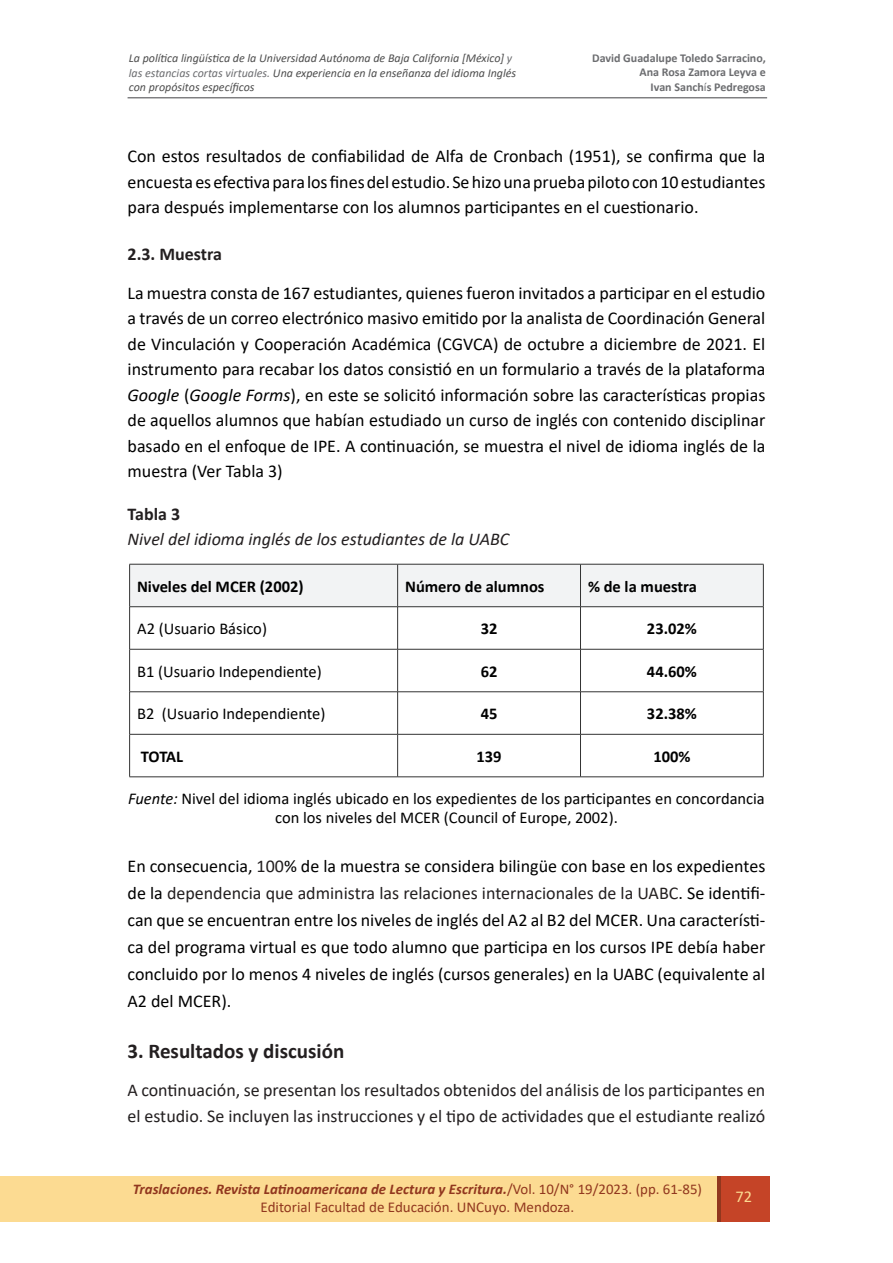
<style>
.page{position:relative;width:893px;height:1263px;background:#fff}
.page>*{position:absolute;margin:0;border:0;box-sizing:border-box;transform-origin:0 0}
.Titulo{font:700 21px "Calibri";color:#231f20}
.t1{font:18px/25.5px "Calibri";color:#000;text-align:justify}
.t2{font:18px/25.5px "Calibri";color:#231f20}
.t3{font:italic 18px "Calibri";color:#231f20}
.Titulo-2{font:700 18px "Calibri";color:#231f20}
.t4{font:16.5px/19.8px "Calibri";color:#000;text-align:center}
.t5{font:700 16.5px "Calibri";color:#000}
.t6{font:16.5px "Calibri";color:#fcdb92}
.t7{font:15px "Calibri";color:#91371e}
.t8{font:italic 700 14.85px "Calibri";color:#91371e}
.Título_Principal{font:italic 12px/14.4px "Calibri";color:#4d4d4d}
.t9{font:700 12px/14.4px "Calibri";color:#6c6d70;text-align:right}
.s1{color:#6c6d70}
.s2{font-weight:400}
.s3{font-style:italic}
.s4{color:#231f20}
.s5{font-weight:400;font-style:normal}
</style>
<div class="page">
<div style="left:718px;top:1176px;width:52px;height:46px;background:#c54427"></div>
<div style="left:0;top:1176px;width:719px;height:46px;background:#fcdb92"></div>
<hr style="left:718px;top:1176px;width:3px;height:46px;background:#91371e">
<hr style="left:128px;top:97px;width:639px;height:1px;background:#57585a">
<div style="left:130px;top:565px;width:633px;height:41px;background:#f2f3f4"></div>
<hr style="left:397px;top:564px;width:1px;height:42px;background:#333">
<hr style="left:580px;top:564px;width:1px;height:42px;background:#333">
<hr style="left:129px;top:606px;width:269px;height:1px;background:#333">
<hr style="left:398px;top:606px;width:182px;height:1px;background:#333">
<hr style="left:397px;top:607px;width:1px;height:42px;background:#333">
<hr style="left:580px;top:606px;width:183px;height:1px;background:#333">
<hr style="left:580px;top:607px;width:1px;height:42px;background:#333">
<hr style="left:129px;top:649px;width:269px;height:1px;background:#333">
<hr style="left:398px;top:649px;width:182px;height:1px;background:#333">
<hr style="left:397px;top:649px;width:1px;height:43px;background:#333">
<hr style="left:580px;top:649px;width:183px;height:1px;background:#333">
<hr style="left:580px;top:649px;width:1px;height:43px;background:#333">
<hr style="left:129px;top:691px;width:269px;height:1px;background:#333">
<hr style="left:398px;top:691px;width:182px;height:1px;background:#333">
<hr style="left:397px;top:692px;width:1px;height:42px;background:#333">
<hr style="left:580px;top:691px;width:183px;height:1px;background:#333">
<hr style="left:580px;top:692px;width:1px;height:42px;background:#333">
<hr style="left:129px;top:734px;width:269px;height:1px;background:#333">
<hr style="left:398px;top:734px;width:182px;height:1px;background:#333">
<hr style="left:397px;top:734px;width:1px;height:43px;background:#333">
<hr style="left:580px;top:734px;width:183px;height:1px;background:#333">
<hr style="left:580px;top:734px;width:1px;height:43px;background:#333">
<hr style="left:129px;top:564px;width:269px;height:1px;background:#333">
<hr style="left:129px;top:564px;width:1px;height:42px;background:#333">
<hr style="left:398px;top:564px;width:182px;height:1px;background:#333">
<hr style="left:580px;top:564px;width:183px;height:1px;background:#333">
<hr style="left:763px;top:564px;width:1px;height:42px;background:#333">
<hr style="left:129px;top:607px;width:1px;height:42px;background:#333">
<hr style="left:763px;top:607px;width:1px;height:42px;background:#333">
<hr style="left:129px;top:649px;width:1px;height:43px;background:#333">
<hr style="left:763px;top:649px;width:1px;height:43px;background:#333">
<hr style="left:129px;top:692px;width:1px;height:42px;background:#333">
<hr style="left:763px;top:692px;width:1px;height:42px;background:#333">
<hr style="left:129px;top:734px;width:1px;height:43px;background:#333">
<hr style="left:763px;top:734px;width:1px;height:43px;background:#333">
<hr style="left:129px;top:776px;width:269px;height:1px;background:#333">
<hr style="left:398px;top:776px;width:182px;height:1px;background:#333">
<hr style="left:580px;top:776px;width:183px;height:1px;background:#333">
<p class="Título_Principal" style="left:129px;top:51px;width:389px">La política lingüística de la Universidad Autónoma de Baja California [México] <span class="s1">y las estancias cortas virtuales.</span> Una experiencia en la enseñanza del idioma Inglés con propósitos específicos</p>
<p class="t9" style="left:592px;top:51px;width:175px">David Guadalupe Toledo Sarracino,</p>
<p class="t9" style="left:640px;top:65px;width:128px">Ana Rosa Zamora Leyva e<br>Ivan Sanch<span class="s2">í</span>s Pedregosa</p>
<p class="t1" style="left:128px;top:143px;width:639px">Con estos resultados de confiabilidad de Alfa de Cronbach (1951), se confirma que la encuesta es efectiva para los fines del estudio. Se hizo una prueba piloto con 10 estudiantes para después implementarse con los alumnos participantes en el cuestionario.</p>
<p class="Titulo-2" style="left:128px;top:242px;width:96px">2.3. Muestra</p>
<p class="t1" style="left:128px;top:280px;width:639px">La muestra consta de 167 estudiantes, quienes fueron invitados a participar en el estudio a través de un correo electrónico masivo emitido por la analista de Coordinación General de Vinculación y Cooperación Académica (CGVCA) de octubre a diciembre de 2021. El instrumento para recabar los datos consistió en un formulario a través de la plataforma <span class="s3">Google</span> (<span class="s3">Google Forms</span>), en este se solicitó información sobre las características propias de aquellos alumnos que habían estudiado un curso de inglés con contenido disciplinar basado en el enfoque de IPE. A continuación, se muestra el nivel de idioma inglés de la muestra (Ver Tabla 3)</p>
<p class="Titulo-2" style="left:128px;top:501px;width:54px">Tabla 3</p>
<p class="t3" style="left:128px;top:527px;width:383px">Nivel del idioma inglés de los estudiantes de la UABC</p>
<p class="t5" style="left:137px;top:574px;width:168px">Niveles del MCER (2002)</p>
<p class="t5" style="left:405px;top:574px;width:141px">Número de alumnos</p>
<p class="t5" style="left:588px;top:574px;width:110px">% de la muestra</p>
<p class="t4" style="left:137px;top:618px;width:131px">A2 (Usuario Básico)</p>
<p class="t5" style="left:481px;top:617px;width:18px">32</p>
<p class="t5" style="left:647px;top:617px;width:51px">23.02%</p>
<p class="t4" style="left:137px;top:661px;width:186px">B1 (Usuario Independiente)</p>
<p class="t5" style="left:481px;top:659px;width:18px">62</p>
<p class="t5" style="left:647px;top:659px;width:51px">44.60%</p>
<p class="t4" style="left:137px;top:703px;width:190px">B2 (Usuario Independiente)</p>
<p class="t5" style="left:481px;top:702px;width:18px">45</p>
<p class="t5" style="left:647px;top:702px;width:51px">32.38%</p>
<p class="t5" style="left:141px;top:745px;width:44px">TOTAL</p>
<p class="t5" style="left:476px;top:745px;width:27px">139</p>
<p class="t5" style="left:653px;top:745px;width:39px">100%</p>
<p class="t4" style="left:128px;top:788px;width:638px"><span class="s3">Fuente:</span> Nivel del idioma inglés ubicado en los expedientes de los participantes en concordancia con los niveles del MCER (Council of Europe, 2002).</p>
<p class="t1" style="left:128px;top:852px;width:639px;line-height:27px">En consecuencia, <span class="s4">100</span>% de la muestra se considera bilingüe con base en los expedientes de la <span class="s4">dependencia que administra las relaciones internacionales de la UABC</span>. Se identifi&shy;can que se encuentran entre los niveles de inglés del A2 al B2 del MCER. Una característi&shy;ca del programa virtual es que todo alumno que participa en los cursos IPE debía haber concluido por lo menos 4 niveles de inglés (cursos generales) en la UABC (equivalente al A2 del MCER).</p>
<p class="Titulo" style="left:128px;top:1036px;width:218px">3. Resultados y discusión</p>
<p class="t2" style="left:128px;top:1077px;width:639px">A continuación, se presentan los resultados obtenidos del análisis de los participantes en el estudio. Se incluyen las instrucciones y el tipo de actividades que el estudiante realizó</p>
<p class="t8" style="left:133px;top:1179px;width:571px">Traslaciones. Revista Latinoamericana de Lectura y Escritura.<span class="s5">/Vol. 10/N° 19/2023. (pp. 61-85)</span></p>
<p class="t7" style="left:261px;top:1197px;width:315px">Editorial Facultad de Educación. UNCuyo. Mendoza.</p>
<p class="t6" style="left:736px;top:1185px;width:18px">72</p>
</div>
